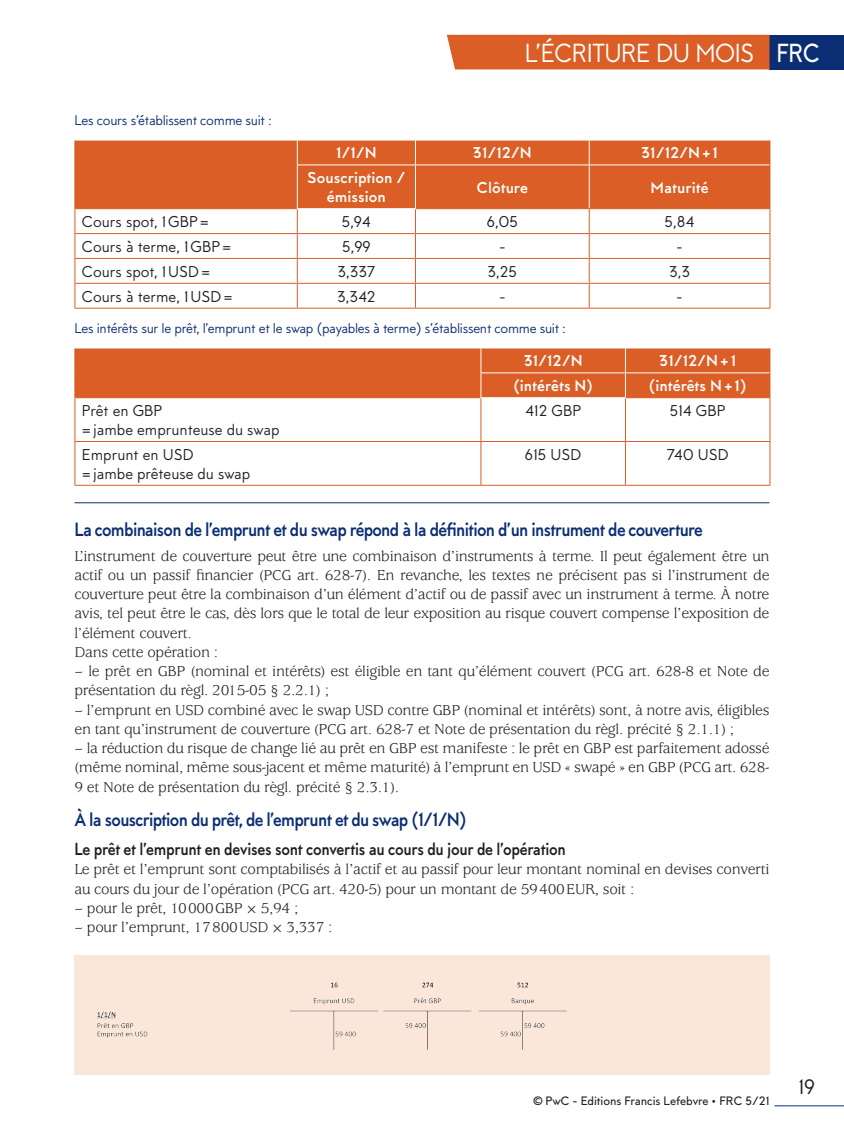
<style>
.page{position:relative;width:844px;height:1141px;background:#fff}
.page>*{position:absolute;margin:0;border:0;box-sizing:border-box;transform-origin:0 0}
.Theme{font:26.25px "MTT Milano";color:#fff;scale:.95 1}
.t1{font:500 26.25px "MTT Milano";color:#fff;scale:.9 1}
.t2{font:21px "MTT Milano";color:#231f20}
.t3{font:700 19.25px "MTT Milano";letter-spacing:-.04em;color:#0b2d73;scale:.9 1}
.t4{font:700 17.5px "MTT Milano";letter-spacing:-.02em;color:#231f20;scale:.9 1}
.Commentaire_Liste{font:15.75px/19.2px "Usherwood Std";letter-spacing:-.02em;color:#231f20}
.Commentaire_Texte{font:15.75px/19.2px "Usherwood Std";letter-spacing:-.02em;color:#231f20;text-align:justify}
.Tableau_Texte_Left{font:15.75px "MTT Milano";color:#231f20}
.Tableau_Tetiere{font:700 15.75px/18.9px "MTT Milano";color:#fff;text-align:center}
.Tableau_Texte_Center{font:15.75px "MTT Milano";color:#231f20}
.Example_Texte{font:14px "MTT Milano";letter-spacing:-.02em;color:#0b2d73}
.t5{font:500 12.25px "MTT Milano";letter-spacing:-.005em;color:#231f20}
</style>
<div class="page">
<hr style="left:774px;top:1105px;width:69px;height:1px;background:#0b2d73">
<div style="left:769px;top:35px;width:74px;height:34px;background:#0b2d73"></div>
<div style="left:447px;top:35px;width:322px;height:34px;background:#da5e26"></div>
<div style="left:75px;top:141px;width:694px;height:67px;background:#da5e26"></div>
<hr style="left:74px;top:233px;width:223px;height:1px;background:#da5e26">
<hr style="left:297px;top:233px;width:118px;height:1px;background:#da5e26">
<hr style="left:415px;top:233px;width:174px;height:1px;background:#da5e26">
<hr style="left:589px;top:233px;width:181px;height:1px;background:#da5e26">
<hr style="left:74px;top:258px;width:223px;height:1px;background:#da5e26">
<hr style="left:297px;top:258px;width:118px;height:1px;background:#da5e26">
<hr style="left:415px;top:258px;width:174px;height:1px;background:#da5e26">
<hr style="left:589px;top:258px;width:181px;height:1px;background:#da5e26">
<hr style="left:74px;top:283px;width:223px;height:1px;background:#da5e26">
<svg style="left:74px;top:209px;width:1px;height:99px"></svg>
<hr style="left:297px;top:283px;width:118px;height:1px;background:#da5e26">
<svg style="left:297px;top:209px;width:1px;height:99px"></svg>
<hr style="left:415px;top:283px;width:174px;height:1px;background:#da5e26">
<svg style="left:415px;top:209px;width:1px;height:99px"></svg>
<hr style="left:589px;top:283px;width:181px;height:1px;background:#da5e26">
<svg style="left:588px;top:209px;width:1px;height:99px"></svg>
<svg style="left:769px;top:209px;width:1px;height:99px"></svg>
<hr style="left:74px;top:308px;width:223px;height:1px;background:#da5e26">
<hr style="left:297px;top:308px;width:118px;height:1px;background:#da5e26">
<hr style="left:415px;top:308px;width:174px;height:1px;background:#da5e26">
<hr style="left:589px;top:308px;width:181px;height:1px;background:#da5e26">
<svg style="left:415px;top:140px;width:1px;height:24px"></svg>
<svg style="left:588px;top:140px;width:1px;height:24px"></svg>
<svg style="left:769px;top:140px;width:1px;height:25px"></svg>
<hr style="left:415px;top:164px;width:174px;height:1px;background:#fff">
<hr style="left:416px;top:208px;width:173px;height:1px;background:#da5e26">
<hr style="left:589px;top:164px;width:180px;height:1px;background:#fff">
<hr style="left:588px;top:165px;width:1px;height:43px;background:#fff">
<hr style="left:769px;top:165px;width:1px;height:43px;background:#da5e26">
<hr style="left:589px;top:208px;width:181px;height:1px;background:#da5e26">
<svg style="left:297px;top:140px;width:1px;height:24px"></svg>
<svg style="left:74px;top:140px;width:1px;height:25px"></svg>
<hr style="left:74px;top:165px;width:1px;height:43px;background:#da5e26">
<hr style="left:74px;top:208px;width:223px;height:1px;background:#da5e26">
<hr style="left:297px;top:164px;width:118px;height:1px;background:#fff">
<hr style="left:297px;top:165px;width:1px;height:43px;background:#fff">
<hr style="left:415px;top:165px;width:1px;height:43px;background:#fff">
<hr style="left:74px;top:398px;width:1px;height:43px;background:#da5e26">
<hr style="left:480px;top:398px;width:1px;height:43px;background:#da5e26">
<hr style="left:624px;top:398px;width:1px;height:43px;background:#da5e26">
<hr style="left:769px;top:398px;width:1px;height:43px;background:#da5e26">
<hr style="left:74px;top:441px;width:407px;height:1px;background:#da5e26">
<hr style="left:74px;top:442px;width:1px;height:43px;background:#da5e26">
<hr style="left:481px;top:441px;width:144px;height:1px;background:#da5e26">
<hr style="left:480px;top:442px;width:1px;height:43px;background:#da5e26">
<hr style="left:625px;top:441px;width:145px;height:1px;background:#da5e26">
<hr style="left:624px;top:442px;width:1px;height:43px;background:#da5e26">
<hr style="left:769px;top:442px;width:1px;height:43px;background:#da5e26">
<hr style="left:74px;top:485px;width:407px;height:1px;background:#da5e26">
<hr style="left:481px;top:485px;width:144px;height:1px;background:#da5e26">
<hr style="left:625px;top:485px;width:145px;height:1px;background:#da5e26">
<div style="left:74px;top:348px;width:696px;height:50px;background:#da5e26"></div>
<hr style="left:480px;top:397px;width:145px;height:1px;background:#fff">
<hr style="left:74px;top:502px;width:695px;height:1px;background:#0b2d73">
<div style="left:74px;top:955px;width:695px;height:119px;background:#fae7d9"></div>
<img style="left:97px;top:982px;width:470px;height:68px">
<p class="Example_Texte" style="left:74px;top:112px;width:199px">Les cours s’établissent comme suit :</p>
<p class="Theme" style="left:524px;top:38px;width:32px">L’écriture</p>
<p class="Theme" style="left:656px;top:38px;width:16px">dumois</p>
<h1 class="t1" style="left:776px;top:38px;width:50px">FRC</h1>
<p class="Tableau_Tetiere" style="left:336px;top:144px;width:42px">1/1/N</p>
<p class="Tableau_Tetiere" style="left:473px;top:144px;width:60px">31/12/N</p>
<p class="Tableau_Tetiere" style="left:641px;top:144px;width:78px">31/12/N+1</p>
<p class="Tableau_Tetiere" style="left:307px;top:169px;width:100px">Souscription / émission</p>
<p class="Tableau_Tetiere" style="left:476px;top:179px;width:53px">Clôture</p>
<p class="Tableau_Tetiere" style="left:650px;top:179px;width:60px">Maturité</p>
<p class="Tableau_Texte_Left" style="left:82px;top:213px;width:129px">Cours spot, 1GBP=</p>
<p class="Tableau_Texte_Center" style="left:342px;top:213px;width:31px">5,94</p>
<p class="Tableau_Texte_Center" style="left:486px;top:213px;width:33px">6,05</p>
<p class="Tableau_Texte_Center" style="left:664px;top:213px;width:32px">5,84</p>
<p class="Tableau_Texte_Left" style="left:82px;top:238px;width:151px">Cours à terme, 1GBP=</p>
<p class="Tableau_Texte_Center" style="left:342px;top:238px;width:30px">5,99</p>
<p class="Tableau_Texte_Center" style="left:499px;top:238px;width:8px">-</p>
<p class="Tableau_Texte_Center" style="left:676px;top:238px;width:8px">-</p>
<p class="Tableau_Texte_Left" style="left:82px;top:262px;width:130px">Cours spot, 1USD=</p>
<p class="Tableau_Texte_Center" style="left:337px;top:262px;width:39px">3,337</p>
<p class="Tableau_Texte_Center" style="left:487px;top:262px;width:31px">3,25</p>
<p class="Tableau_Texte_Center" style="left:669px;top:262px;width:22px">3,3</p>
<p class="Tableau_Texte_Left" style="left:82px;top:287px;width:152px">Cours à terme, 1USD=</p>
<p class="Tableau_Texte_Center" style="left:337px;top:287px;width:40px">3,342</p>
<p class="Tableau_Texte_Center" style="left:499px;top:287px;width:8px">-</p>
<p class="Tableau_Texte_Center" style="left:676px;top:287px;width:8px">-</p>
<p class="Example_Texte" style="left:74px;top:320px;width:493px">Les intérêts sur le prêt, l’emprunt et le swap (payables à terme) s’établissent comme suit :</p>
<p class="Tableau_Tetiere" style="left:523px;top:352px;width:60px">31/12/N</p>
<p class="Tableau_Tetiere" style="left:659px;top:352px;width:78px">31/12/N+1</p>
<p class="Tableau_Tetiere" style="left:513px;top:377px;width:82px">(intérêts N)</p>
<p class="Tableau_Tetiere" style="left:648px;top:377px;width:100px">(intérêts N+1)</p>
<p class="Tableau_Texte_Left" style="left:82px;top:402px;width:82px">Prêt en GBP</p>
<p class="Tableau_Texte_Left" style="left:82px;top:421px;width:199px">=jambe emprunteuse du swap</p>
<p class="Tableau_Texte_Center" style="left:525px;top:402px;width:57px">412 GBP</p>
<p class="Tableau_Texte_Center" style="left:669px;top:402px;width:57px">514 GBP</p>
<p class="Tableau_Texte_Left" style="left:82px;top:445px;width:113px">Emprunt en USD</p>
<p class="Tableau_Texte_Left" style="left:82px;top:464px;width:170px">=jambe prêteuse du swap</p>
<p class="Tableau_Texte_Center" style="left:525px;top:445px;width:58px">615 USD</p>
<p class="Tableau_Texte_Center" style="left:666px;top:445px;width:63px">740 USD</p>
<h3 class="t3" style="left:74px;top:519px;width:699px">La combinaison de l’emprunt et du swap répond à la définition d’un instrument de couverture</h3>
<p class="Commentaire_Texte" style="left:74px;top:547px;width:696px">L’instrument de couverture peut être une combinaison d’instruments à terme. Il peut également être un actif ou un passif financier (PCG art. 628-7). En revanche, les textes ne précisent pas si l’instrument de couverture peut être la combinaison d’un élément d’actif ou de passif avec un instrument à terme. À notre avis, tel peut être le cas, dès lors que le total de leur exposition au risque couvert compense l’exposition de l’élément couvert.</p>
<p class="Commentaire_Texte" style="left:74px;top:643px;width:145px">Dans cette opération :</p>
<p class="Commentaire_Liste" style="left:74px;top:662px;width:696px">– le prêt en GBP (nominal et intérêts) est éligible en tant qu’élément couvert (PCG art. 628-8 et Note de présentation du règl. 2015-05 § 2.2.1) ;</p>
<p class="Commentaire_Liste" style="left:74px;top:701px;width:696px">– l’emprunt en USD combiné avec le swap USD contre GBP (nominal et intérêts) sont, à notre avis, éligibles en tant qu’instrument de couverture (PCG art. 628-7 et Note de présentation du règl. précité § 2.1.1) ;</p>
<p class="Commentaire_Liste" style="left:74px;top:739px;width:696px;text-align:justify">– la réduction du risque de change lié au prêt en GBP est manifeste : le prêt en GBP est parfaitement adossé (même nominal, même sous-jacent et même maturité) à l’emprunt en USD « swapé » en GBP (PCG art. 628- 9 et Note de présentation du règl. précité § 2.3.1).</p>
<h3 class="t3" style="left:74px;top:808px;width:437px">À la souscription du prêt, de l’emprunt et du swap (1/1/N)</h3>
<h4 class="t4" style="left:74px;top:839px;width:547px">Le prêt et l’emprunt en devises sont convertis au cours du jour de l’opération</h4>
<p class="Commentaire_Texte" style="left:74px;top:860px;width:696px">Le prêt et l’emprunt sont comptabilisés à l’actif et au passif pour leur montant nominal en devises converti au cours du jour de l’opération (PCG art. 420-5) pour un montant de 59400EUR, soit :</p>
<p class="Commentaire_Liste" style="left:74px;top:899px;width:225px">– pour le prêt, 10000GBP×5,94 ;</p>
<p class="Commentaire_Liste" style="left:74px;top:918px;width:259px">– pour l’emprunt, 17800USD×3,337 :</p>
<p class="t5" style="left:533px;top:1094px;width:237px">© PwC - Editions Francis Lefebvre • FRC 5/21</p>
<p class="t2" style="left:798px;top:1075px;width:18px">19</p>
</div>
